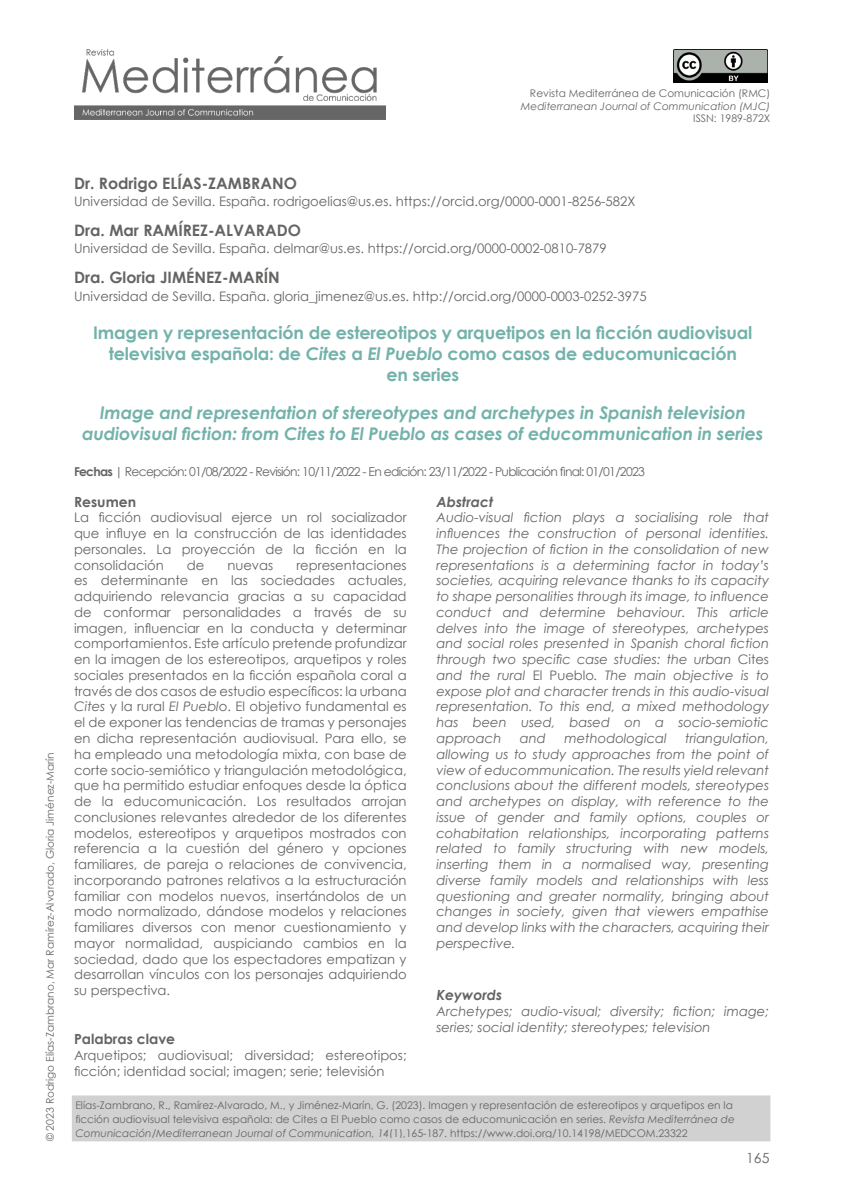
<style>
.page{position:relative;width:844px;height:1191px;background:#fff}
.page>*{position:absolute;margin:0;border:0;box-sizing:border-box;transform-origin:0 0}
.Título_artículo_ESPA{font:italic 700 17.5px/21px "Century Gothic";letter-spacing:-.01em;color:#73b2aa;text-align:center}
.Título_artículo_ESPA-2{font:700 17.5px/21px "Century Gothic";letter-spacing:-.01em;color:#73b2aa;text-align:center}
.Autor_1{font:700 15.75px "Century Gothic";color:#646463}
.Resumen_Título{font:700 14px "Century Gothic";color:#646463}
.Resumen_Título-2{font:italic 700 14px "Century Gothic";color:#646463}
.t1{font:14px "Century Gothic";color:#646463}
.Resumen_CUERPO{font:13.12px/15.8px "Century Gothic";color:#646463;text-align:justify}
.Resumen_CUERPO-2{font:italic 13.12px/15.8px "Century Gothic";color:#646463;text-align:justify}
.Datos_autor{font:13.12px "Century Gothic";color:#646463}
.Fechas{font:12.25px "Century Gothic";letter-spacing:-.06em;color:#646463}
.Cómo_citar{font:10.5px/14px "Century Gothic";color:#646463}
.Autores_lateral{font:10.5px "Century Gothic";color:#646463}
.t2{font:italic 10.5px "Century Gothic";color:#646463}
.s1{font-style:italic}
.s2{font-weight:700}
.s3{font-style:normal}
</style>
<div class="page">
<div style="left:74px;top:1097px;width:694px;height:42px;background:#d1d1d1"></div>
<div style="left:72px;top:1095px;width:698px;height:46px;border:4px solid #d1d1d1"></div>
<img style="left:74px;top:50px;width:312px;height:69px">
<img style="left:673px;top:50px;width:93px;height:32px">
<p class="Cómo_citar" style="left:530px;top:86px;width:242px">Revista Mediterránea de Comunicación (RMC)</p>
<p class="t2" style="left:520px;top:100px;width:251px">Mediterranean Journal of Communication (MJC)</p>
<p class="Cómo_citar" style="left:693px;top:111px;width:79px">ISSN: 1989-872X</p>
<p class="Autores_lateral" style="left:44px;top:1141px;width:391px;rotate:-90deg">© 2023 Rodrigo Elías-Zambrano, Mar Ramírez-Alvarado, Gloria Jiménez-Marín</p>
<p class="Autor_1" style="left:74px;top:173px;width:224px">Dr. Rodrigo ELÍAS-ZAMBRANO</p>
<p class="Datos_autor" style="left:74px;top:193px;width:562px">Universidad de Sevilla. España. rodrigoelias@us.es. https://orcid.org/0000-0001-8256-582X</p>
<p class="Autor_1" style="left:74px;top:220px;width:228px">Dra. Mar RAMÍREZ-ALVARADO</p>
<p class="Datos_autor" style="left:74px;top:241px;width:534px">Universidad de Sevilla. España. delmar@us.es. https://orcid.org/0000-0002-0810-7879</p>
<p class="Autor_1" style="left:74px;top:267px;width:207px">Dra. Gloria JIMÉNEZ-MARÍN</p>
<p class="Datos_autor" style="left:74px;top:288px;width:574px">Universidad de Sevilla. España. gloria_jimenez@us.es. http://orcid.org/0000-0003-0252-3975</p>
<p class="Título_artículo_ESPA-2" style="left:93px;top:321px;width:660px">Imagen y representación de estereotipos y arquetipos en la ficción audiovisual televisiva española: de <span class="s1">Cites</span> a <span class="s1">El Pueblo</span> como casos de educomunicación<br>en series</p>
<p class="Título_artículo_ESPA" style="left:82px;top:402px;width:682px">Image and representation of stereotypes and archetypes in Spanish television audiovisual fiction: from Cites to El Pueblo as cases of educommunication in series</p>
<p class="Fechas" style="left:74px;top:464px;width:572px"><span class="s2">Fechas</span> | Recepción: 01/08/2022 - Revisión: 10/11/2022 - En edición: 23/11/2022 - Publicación final: 01/01/2023</p>
<p class="Resumen_Título-2" style="left:436px;top:492px;width:58px">Abstract</p>
<p class="Resumen_CUERPO-2" style="left:436px;top:509px;width:334px">Audio-visual fiction plays a socialising role that influences the construction of personal identities.<br>The projection of fiction in the consolidation of new representations is a determining factor in today’s societies, acquiring relevance thanks to its capacity to shape personalities through its image, to influence conduct and determine behaviour. This article delves into the image of stereotypes, archetypes and social roles presented in Spanish choral fiction through two specific case studies: the urban <span class="s3">Cites </span>and the rural <span class="s3">El Pueblo</span>. The main objective is to expose plot and character trends in this audio-visual representation. To this end, a mixed methodology has been used, based on a socio-semiotic approach</p>
<p class="Resumen_Título" style="left:74px;top:493px;width:64px">Resumen</p>
<p class="Resumen_CUERPO" style="left:74px;top:509px;width:334px">La ficción audiovisual ejerce un rol socializador que influye en la construcción de las identidades personales. La proyección de la ficción en la consolidación</p>
<p class="Resumen_CUERPO" style="left:74px;top:557px;width:334px;text-indent:222px">representaciones es determinante en las sociedades actuales, adquiriendo relevancia gracias a su capacidad de conformar personalidades a través de su imagen, influenciar en la conducta y determinar comportamientos. Este artículo pretende profundizar en la imagen de los estereotipos, arquetipos y roles sociales presentados en la ficción española coral a través de dos casos de estudio específicos: la urbana <span class="s1">Cites</span> y la rural <span class="s1">El Puebl</span>o. El objetivo fundamental es el de exponer las tendencias de tramas y personajes en dicha representación audiovisual. Para ello, se ha empleado una metodología mixta, con base de corte socio-semiótico y triangulación metodológica, que ha permitido estudiar enfoques desde la óptica de la educomunicación. Los resultados arrojan conclusiones relevantes alrededor de los diferentes modelos, estereotipos y arquetipos mostrados con referencia a la cuestión del género y opciones familiares, de pareja o relaciones de convivencia, incorporando patrones relativos a la estructuración familiar con modelos nuevos, insertándolos de un modo normalizado, dándose modelos y relaciones familiares diversos con menor cuestionamiento y mayor normalidad, auspiciando cambios en la sociedad, dado que los espectadores empatizan y desarrollan vínculos con los personajes adquiriendo su perspectiva.</p>
<p class="Resumen_Título" style="left:74px;top:1030px;width:103px">Palabras clave</p>
<p class="Resumen_CUERPO" style="left:74px;top:1047px;width:334px">Arquetipos; audiovisual; diversidad; estereotipos; ficción; identidad social; imagen; serie; televisión</p>
<p class="Cómo_citar" style="left:75px;top:1097px;width:661px">Elías-Zambrano, R., Ramírez-Alvarado, M., y Jiménez-Marín, G. (2023). Imagen y representación de estereotipos y arquetipos en la ficción audiovisual televisiva española: de Cites a El Pueblo como casos de educomunicación en series. <span class="s1">Revista Mediterránea de<br>Comunicación/Mediterranean Journal of Communication, 14</span>(1),165-187. https://www.doi.org/10.14198/MEDCOM.23322</p>
<p class="Resumen_CUERPO" style="left:187px;top:557px;width:19px">de</p>
<p class="Resumen_CUERPO" style="left:227px;top:557px;width:47px">nuevas</p>
<p class="Resumen_CUERPO-2" style="left:436px;top:730px;width:334px;text-indent:249px">triangulation, allowing us to study approaches from the point of view of educommunication. The results yield relevant conclusions about the different models, stereotypes and archetypes on display, with reference to the issue of gender and family options, couples or cohabitation relationships, incorporating patterns related to family structuring with new models, inserting them in a normalised way, presenting diverse family models and relationships with less questioning and greater normality, bringing about changes in society, given that viewers empathise and develop links with the characters, acquiring their perspective.</p>
<p class="Resumen_Título-2" style="left:436px;top:986px;width:67px">Keywords</p>
<p class="Resumen_CUERPO-2" style="left:436px;top:1003px;width:334px">Archetypes; audio-visual; diversity; fiction; image; series; social identity; stereotypes; television</p>
<p class="Resumen_CUERPO-2" style="left:520px;top:730px;width:27px">and</p>
<p class="Resumen_CUERPO-2" style="left:564px;top:730px;width:104px">methodological</p>
<p class="t1" style="left:746px;top:1149px;width:25px">165</p>
</div>
